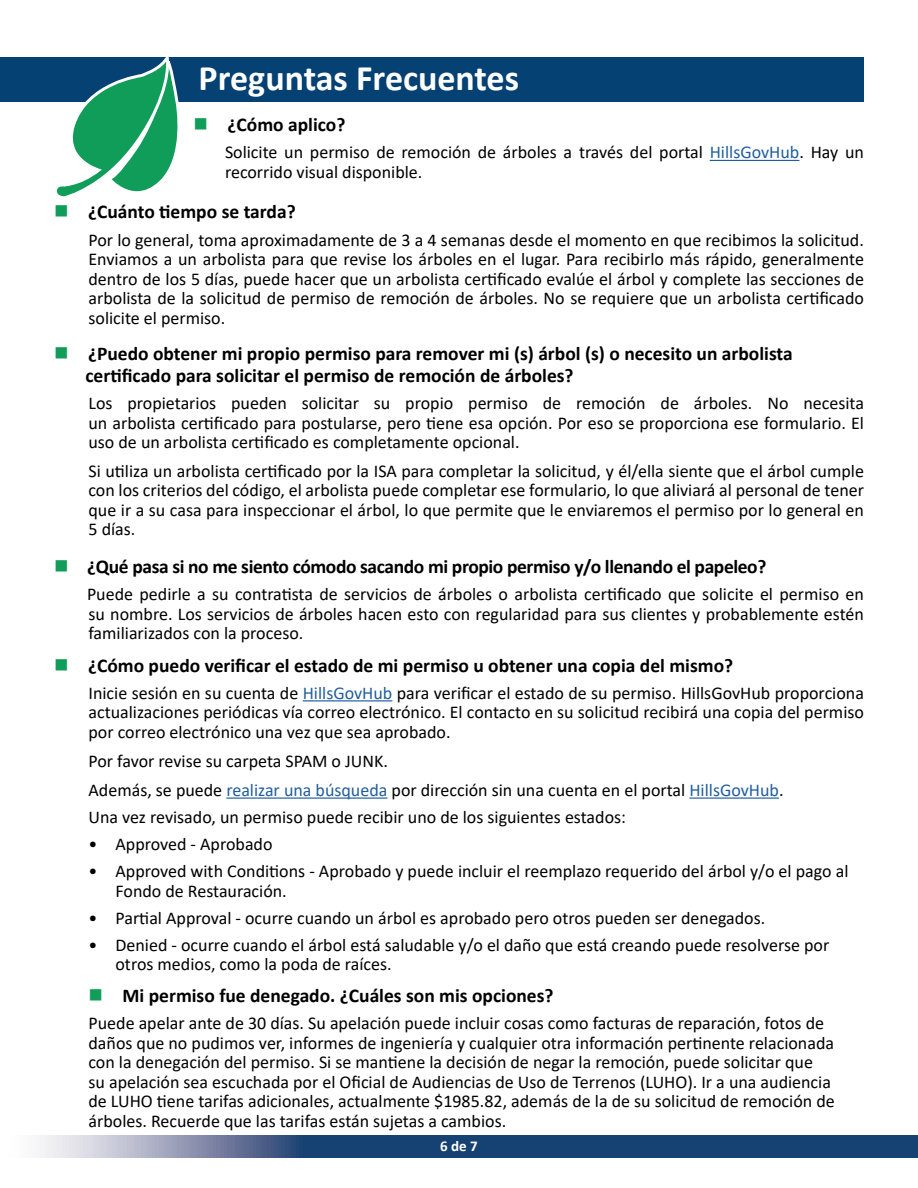
<style>
.page{position:relative;width:918px;height:1188px;background:#fff}
.page>*{position:absolute;margin:0;border:0;box-sizing:border-box;transform-origin:0 0}
.t1{font:700 36px "Calibri";color:#fff}
.t2{font:700 19.5px/22.5px "Calibri";color:#000}
.t3{font:700 19.5px "Calibri";letter-spacing:-.02em;color:#000}
.t4{font:18px/19.5px "Calibri";color:#000;text-align:justify}
.t5{font:700 15px "Calibri";color:#fff}
.s1{color:#109d59}
.s2{color:#215e9e}
.s3{font-weight:700;color:#fff}
</style>
<div class="page">
<svg style="left:40px;top:1136px;width:878px;height:21px;background:#3d5e87"></svg>
<div style="left:0;top:57px;width:864px;height:45px;background:#054173"></div>
<svg style="left:57px;top:57px;width:122px;height:140px"></svg>
<hr style="left:710px;top:160px;width:89px;height:1px;background:#215e9e">
<hr style="left:303px;top:700px;width:89px;height:1px;background:#215e9e">
<hr style="left:226px;top:798px;width:162px;height:1px;background:#215e9e">
<hr style="left:689px;top:798px;width:90px;height:1px;background:#215e9e">
<p class="t1" style="left:199px;top:53px;width:322px">Preguntas Frecuentes</p>
<p class="t2" style="left:194px;top:113px;width:153px"><span class="s1">■</span> ¿Cómo aplico?</p>
<p class="t4" style="left:225px;top:142px;width:640px">Solicite un permiso de remoción de árboles a través del portal <span class="s2">HillsGovHub</span>. Hay un recorrido visual disponible.</p>
<p class="t2" style="left:54px;top:200px;width:243px"><span class="s1">■</span> ¿Cuánto tiempo se tarda?</p>
<p class="t4" style="left:88px;top:229px;width:777px">Por lo general, toma aproximadamente de 3 a 4 semanas desde el momento en que recibimos la solicitud.<br>Enviamos a un arbolista para que revise los árboles en el lugar. Para recibirlo más rápido, generalmente dentro de los 5 días, puede hacer que un arbolista certificado evalúe el árbol y complete las secciones de arbolista de la solicitud de permiso de remoción de árboles. No se requiere que un arbolista certificado solicite el permiso. <span class="s3">ntas Frecuentes</span></p>
<p class="t2" style="left:86px;top:342px;width:709px;text-indent:-32px"><span class="s1">■</span> ¿Puedo obtener mi propio permiso para remover mi (s) árbol (s) o necesito un arbolista certificado para solicitar el permiso de remoción de árboles?</p>
<p class="t4" style="left:88px;top:393px;width:777px">Los propietarios pueden solicitar su propio permiso de remoción de árboles. No necesita un arbolista certificado para postularse, pero tiene esa opción. Por eso se proporciona ese formulario. El uso de un arbolista certificado es completamente opcional.</p>
<p class="t4" style="left:88px;top:460px;width:777px">Si utiliza un arbolista certificado por la ISA para completar la solicitud, y él/ella siente que el árbol cumple con los criterios del código, el arbolista puede completar ese formulario, lo que aliviará al personal de tener que ir a su casa para inspeccionar el árbol, lo que permite que le enviaremos el permiso por lo general en 5 días.</p>
<p class="t3" style="left:54px;top:553px;width:714px"><span class="s1">■</span> ¿Qué pasa si no me siento cómodo sacando mi propio permiso y/o llenando el papeleo?</p>
<p class="t4" style="left:87px;top:584px;width:779px">Puede pedirle a su contratista de servicios de árboles o arbolista certificado que solicite el permiso en su nombre. Los servicios de árboles hacen esto con regularidad para sus clientes y probablemente estén familiarizados con la proceso.</p>
<p class="t2" style="left:54px;top:654px;width:681px"><span class="s1">■</span> ¿Cómo puedo verificar el estado de mi permiso u obtener una copia del mismo?</p>
<p class="t4" style="left:88px;top:683px;width:777px">Inicie sesión en su cuenta de <span class="s2">HillsGovHub</span> para verificar el estado de su permiso. HillsGovHub proporciona actualizaciones periódicas vía correo electrónico. El contacto en su solicitud recibirá una copia del permiso por correo electrónico una vez que sea aprobado.</p>
<p class="t4" style="left:88px;top:751px;width:301px">Por favor revise su carpeta SPAM o JUNK.</p>
<p class="t4" style="left:88px;top:780px;width:697px">Además, se puede <span class="s2">realizar una búsqueda</span> por dirección sin una cuenta en el portal <span class="s2">HillsGovHub</span>.</p>
<p class="t4" style="left:88px;top:807px;width:539px">Una vez revisado, un permiso puede recibir uno de los siguientes estados:</p>
<p class="t4" style="left:88px;top:834px;width:186px">• Approved - Aprobado</p>
<p class="t4" style="left:116px;top:861px;width:734px;text-indent:-27px">• Approved with Conditions - Aprobado y puede incluir el reemplazo requerido del árbol y/o el pago al<br>Fondo de Restauración.</p>
<p class="t4" style="left:88px;top:907px;width:678px">• Partial Approval - ocurre cuando un árbol es aprobado pero otros pueden ser denegados.</p>
<p class="t4" style="left:116px;top:934px;width:715px;text-indent:-27px">• Denied - ocurre cuando el árbol está saludable y/o el daño que está creando puede resolverse por otros medios, como la poda de raíces.</p>
<p class="t2" style="left:88px;top:984px;width:467px"><span class="s1">■</span> Mi permiso fue denegado. ¿Cuáles son mis opciones?</p>
<p class="t4" style="left:88px;top:1013px;width:748px;text-align:left">Puede apelar ante de 30 días. Su apelación puede incluir cosas como facturas de reparación, fotos de daños que no pudimos ver, informes de ingeniería y cualquier otra información pertinente relacionada con la denegación del permiso. Si se mantiene la decisión de negar la remoción, puede solicitar que<br>su apelación sea escuchada por el Oficial de Audiencias de Uso de Terrenos (LUHO). Ir a una audiencia de LUHO tiene tarifas adicionales, actualmente $1985.82, además de la de su solicitud de remoción de árboles. Recuerde que las tarifas están sujetas a cambios.</p>
<p class="t5" style="left:440px;top:1136px;width:39px">6 de 7</p>
</div>
